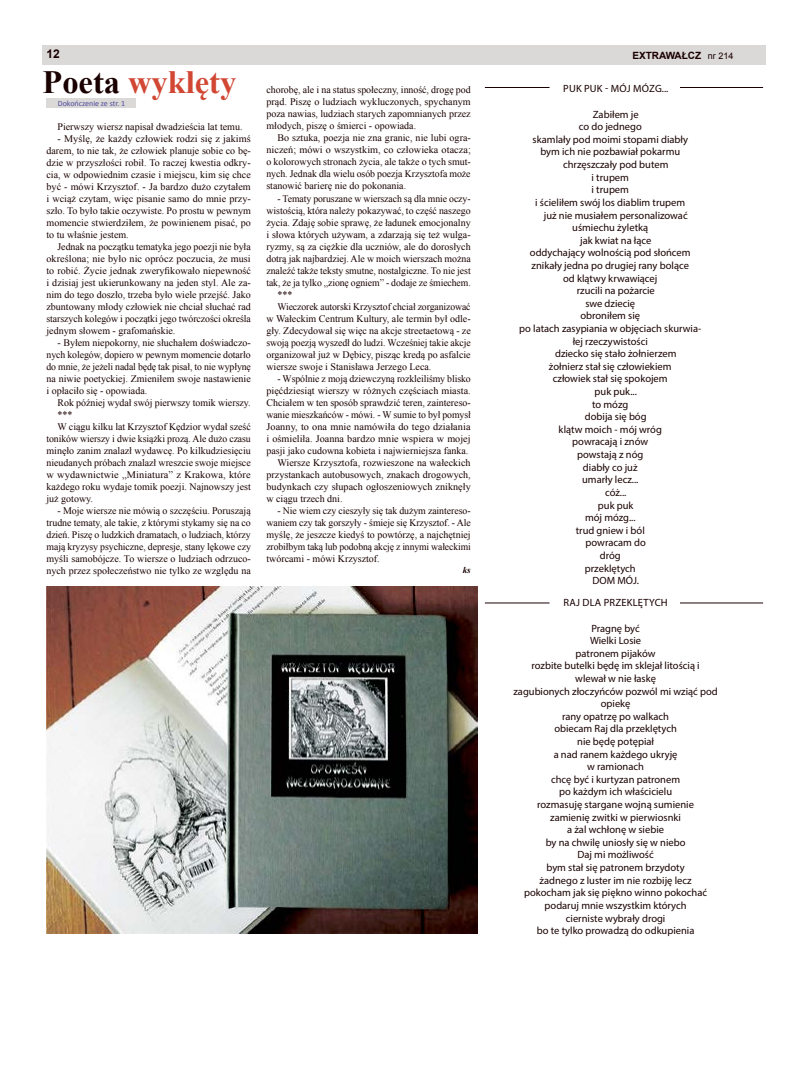
<style>
.page{position:relative;width:794px;height:1092px;background:#fff}
.page>*{position:absolute;margin:0;border:0;box-sizing:border-box;transform-origin:0 0}
.t1{font:700 32.4px "Times New Roman";color:#d14733}
.t2{font:700 12px "Arial";color:#1a0000}
.t3{font:10.5px/12.6px "Myriad Pro";color:#1a0000;text-align:center}
.t4{font:10.5px "Myriad Pro";letter-spacing:.02em;color:#1a0000}
.t5{font:10px/12px "Times New Roman";color:#1a0000;text-align:justify}
.t6{font:10px "Times New Roman";color:#1a0000;scale:1.04 1}
.t7{font:700 10px "Arial";color:#1a0000}
.t8{font:italic 700 9px "Times New Roman";color:#1a0000}
.t9{font:8px "Calibri";color:#4d4a9d}
.s1{font-weight:400;font-size:9px}
.s2{color:#1a0000}
</style>
<div class="page">
<div style="left:43px;top:45px;width:722px;height:19px;background:#dbd9d7"></div>
<img style="left:46px;top:586px;width:432px;height:347px">
<hr style="left:485px;top:87px;width:64px;height:1px;background:#1a0000">
<hr style="left:485px;top:602px;width:64px;height:1px;background:#1a0000">
<hr style="left:680px;top:87px;width:83px;height:1px;background:#1a0000">
<hr style="left:680px;top:602px;width:83px;height:1px;background:#1a0000">
<div style="left:46px;top:98px;width:90px;height:9px;background:#dbd9d7"></div>
<p class="t2" style="left:46px;top:46px;width:15px">12</p>
<p class="t7" style="left:632px;top:49px;width:103px">EXTRAWAŁCZ <span class="s1">nr 214</span></p>
<h1 class="t1" style="left:43px;top:60px;width:195px"><span class="s2">Poeta</span> wyklęty</h1>
<p class="t9" style="left:58px;top:98px;width:69px">Dokończenie ze str. 1</p>
<p class="t5" style="left:57px;top:120px;width:186px">Pierwszy wiersz napisał dwadzieścia lat temu.</p>
<p class="t5" style="left:46px;top:132px;width:206px;text-indent:11px">- Myślę, że każdy człowiek rodzi się z jakimś darem, to nie tak, że człowiek planuje sobie co bę&shy;dzie w przyszłości robił. To raczej kwestia odkry&shy;cia, w odpowiednim czasie i miejscu, kim się chce być - mówi Krzysztof. - Ja bardzo dużo czytałem i wciąż czytam, więc pisanie samo do mnie przy&shy;szło. To było takie oczywiste. Po prostu w pewnym momencie stwierdziłem, że powinienem pisać, po to tu właśnie jestem.</p>
<p class="t5" style="left:46px;top:240px;width:206px;text-indent:11px">Jednak na początku tematyka jego poezji nie była określona; nie było nic oprócz poczucia, że musi to robić. Życie jednak zweryfikowało niepewność i dzisiaj jest ukierunkowany na jeden styl. Ale za&shy;nim do tego doszło, trzeba było wiele przejść. Jako zbuntowany młody człowiek nie chciał słuchać rad starszych kolegów i początki jego twórczości określa jednym słowem - grafomańskie.</p>
<p class="t5" style="left:46px;top:336px;width:206px;text-indent:11px">- Byłem niepokorny, nie słuchałem doświadczo&shy;nych kolegów, dopiero w pewnym momencie dotarło do mnie, że jeżeli nadal będę tak pisał, to nie wypłynę na niwie poetyckiej. Zmieniłem swoje nastawienie i opłaciło się - opowiada.</p>
<p class="t5" style="left:57px;top:396px;width:195px">Rok później wydał swój pierwszy tomik wierszy.</p>
<p class="t5" style="left:57px;top:408px;width:17px">***</p>
<p class="t5" style="left:57px;top:420px;width:195px">W ciągu kilku lat Krzysztof Kędzior wydał sześć</p>
<p class="t5" style="left:46px;top:432px;width:206px">toników wierszy i dwie książki prozą. Ale dużo czasu</p>
<p class="t5" style="left:46px;top:444px;width:206px">minęło zanim znalazł wydawcę. Po kilkudziesięciu</p>
<p class="t5" style="left:46px;top:456px;width:206px">nieudanych próbach znalazł wreszcie swoje miejsce</p>
<p class="t6" style="left:46px;top:467px;width:198px">w wydawnictwie „Miniatura” z Krakowa, które</p>
<p class="t5" style="left:46px;top:480px;width:206px">każdego roku wydaje tomik poezji. Najnowszy jest</p>
<p class="t5" style="left:46px;top:492px;width:48px">już gotowy.</p>
<p class="t5" style="left:46px;top:504px;width:206px;text-indent:11px">- Moje wiersze nie mówią o szczęściu. Poruszają trudne tematy, ale takie, z którymi stykamy się na co dzień. Piszę o ludzkich dramatach, o ludziach, którzy mają kryzysy psychiczne, depresje, stany lękowe czy myśli samobójcze. To wiersze o ludziach odrzuco&shy;nych przez społeczeństwo nie tylko ze względu na</p>
<p class="t5" style="left:266px;top:84px;width:206px">chorobę, ale i na status społeczny, inność, drogę pod prąd. Piszę o ludziach wykluczonych, spychanym poza nawias, ludziach starych zapomnianych przez młodych, piszę o śmierci - opowiada.</p>
<p class="t5" style="left:266px;top:132px;width:206px;text-indent:11px">Bo sztuka, poezja nie zna granic, nie lubi ogra&shy;niczeń; mówi o wszystkim, co człowieka otacza; o kolorowych stronach życia, ale także o tych smut&shy;nych. Jednak dla wielu osób poezja Krzysztofa może stanowić barierę nie do pokonania.</p>
<p class="t5" style="left:277px;top:192px;width:195px">- Tematy poruszane w wierszach są dla mnie oczy-</p>
<p class="t5" style="left:266px;top:204px;width:206px">wistością, która należy pokazywać, to część naszego</p>
<p class="t5" style="left:266px;top:216px;width:206px">życia. Zdaję sobie sprawę, że ładunek emocjonalny</p>
<p class="t5" style="left:266px;top:228px;width:206px">i słowa których używam, a zdarzają się też wulga-</p>
<p class="t5" style="left:266px;top:240px;width:206px">ryzmy, są za ciężkie dla uczniów, ale do dorosłych</p>
<p class="t5" style="left:266px;top:252px;width:206px">dotrą jak najbardziej. Ale w moich wierszach można</p>
<p class="t5" style="left:266px;top:264px;width:206px">znaleźć także teksty smutne, nostalgiczne. To nie jest</p>
<p class="t5" style="left:266px;top:276px;width:206px">tak, że ja tylko „zionę ogniem” - dodaje ze śmiechem.</p>
<p class="t5" style="left:277px;top:288px;width:16px">***</p>
<p class="t5" style="left:277px;top:300px;width:195px">Wieczorek autorski Krzysztof chciał zorganizować</p>
<p class="t5" style="left:266px;top:312px;width:206px">w Wałeckim Centrum Kultury, ale termin był odle-</p>
<p class="t5" style="left:266px;top:324px;width:206px">gły. Zdecydował się więc na akcje streetaetową - ze</p>
<p class="t5" style="left:266px;top:336px;width:206px">swoją poezją wyszedł do ludzi. Wcześniej takie akcje</p>
<p class="t5" style="left:266px;top:348px;width:206px">organizował już w Dębicy, pisząc kredą po asfalcie</p>
<p class="t5" style="left:266px;top:360px;width:166px">wiersze swoje i Stanisława Jerzego Leca.</p>
<p class="t5" style="left:277px;top:372px;width:195px">- Wspólnie z moją dziewczyną rozkleiliśmy blisko</p>
<p class="t5" style="left:266px;top:384px;width:206px">pięćdziesiąt wierszy w różnych częściach miasta.</p>
<p class="t5" style="left:266px;top:396px;width:206px">Chciałem w ten sposób sprawdzić teren, zaintereso-</p>
<p class="t5" style="left:266px;top:408px;width:206px">wanie mieszkańców - mówi. - W sumie to był pomysł</p>
<p class="t5" style="left:266px;top:420px;width:206px">Joanny, to ona mnie namówiła do tego działania</p>
<p class="t5" style="left:266px;top:432px;width:206px">i ośmieliła. Joanna bardzo mnie wspiera w mojej</p>
<p class="t5" style="left:266px;top:444px;width:203px">pasji jako cudowna kobieta i najwierniejsza fanka.</p>
<p class="t5" style="left:277px;top:456px;width:195px">Wiersze Krzysztofa, rozwieszone na wałeckich</p>
<p class="t5" style="left:266px;top:468px;width:206px">przystankach autobusowych, znakach drogowych,</p>
<p class="t5" style="left:266px;top:480px;width:206px">budynkach czy słupach ogłoszeniowych zniknęły</p>
<p class="t5" style="left:266px;top:492px;width:78px">w ciągu trzech dni.</p>
<p class="t5" style="left:266px;top:504px;width:206px;text-indent:11px">- Nie wiem czy cieszyły się tak dużym zaintereso&shy;waniem czy tak gorszyły - śmieje się Krzysztof. - Ale myślę, że jeszcze kiedyś to powtórzę, a najchętniej zrobiłbym taką lub podobną akcję z innymi wałeckimi twórcami - mówi Krzysztof.</p>
<p class="t8" style="left:463px;top:563px;width:10px">ks</p>
<p class="t4" style="left:563px;top:82px;width:107px">PUK PUK - MÓJ MÓZG...</p>
<p class="t3" style="left:593px;top:108px;width:47px">Zabiłem je</p>
<p class="t3" style="left:579px;top:120px;width:64px">co do jednego</p>
<p class="t3" style="left:532px;top:133px;width:157px">skamlały pod moimi stopami diabły</p>
<p class="t3" style="left:540px;top:145px;width:141px">bym ich nie pozbawiał pokarmu</p>
<p class="t3" style="left:563px;top:158px;width:107px">chrzęszczały pod butem</p>
<p class="t3" style="left:591px;top:171px;width:39px">i trupem</p>
<p class="t3" style="left:591px;top:183px;width:39px">i trupem</p>
<p class="t3" style="left:535px;top:196px;width:151px">i ścieliłem swój los diablim trupem</p>
<p class="t3" style="left:544px;top:208px;width:145px">już nie musiałem personalizować</p>
<p class="t3" style="left:572px;top:221px;width:78px">uśmiechu żyletką</p>
<p class="t3" style="left:580px;top:234px;width:73px">jak kwiat na łące</p>
<p class="t3" style="left:530px;top:246px;width:162px">oddychający wolnością pod słońcem</p>
<p class="t3" style="left:531px;top:259px;width:159px">znikały jedna po drugiej rany bolące</p>
<p class="t3" style="left:563px;top:271px;width:96px">od klątwy krwawiącej</p>
<p class="t3" style="left:576px;top:284px;width:80px">rzucili na pożarcie</p>
<p class="t3" style="left:585px;top:297px;width:51px">swe dziecię</p>
<p class="t3" style="left:580px;top:309px;width:61px">obroniłem się</p>
<p class="t3" style="left:519px;top:322px;width:183px">po latach zasypiania w objęciach skurwia-</p>
<p class="t3" style="left:572px;top:334px;width:77px">łej rzeczywistości</p>
<p class="t3" style="left:555px;top:347px;width:123px">dziecko się stało żołnierzem</p>
<p class="t3" style="left:549px;top:360px;width:124px">żołnierz stał się człowiekiem</p>
<p class="t3" style="left:553px;top:372px;width:116px">człowiek stał się spokojem</p>
<p class="t3" style="left:594px;top:385px;width:44px">puk puk...</p>
<p class="t3" style="left:592px;top:397px;width:38px">to mózg</p>
<p class="t3" style="left:585px;top:410px;width:63px">dobija się bóg</p>
<p class="t3" style="left:558px;top:423px;width:105px">klątw moich - mój wróg</p>
<p class="t3" style="left:572px;top:435px;width:77px">powracają i znów</p>
<p class="t3" style="left:577px;top:448px;width:68px">powstają z nóg</p>
<p class="t3" style="left:583px;top:460px;width:56px">diabły co już</p>
<p class="t3" style="left:582px;top:473px;width:58px">umarły lecz...</p>
<p class="t3" style="left:605px;top:486px;width:23px">cóż...</p>
<p class="t3" style="left:598px;top:498px;width:37px">puk puk</p>
<p class="t3" style="left:585px;top:511px;width:52px">mój mózg...</p>
<p class="t3" style="left:576px;top:523px;width:71px">trud gniew i ból</p>
<p class="t3" style="left:585px;top:536px;width:62px">powracam do</p>
<p class="t3" style="left:600px;top:549px;width:22px">dróg</p>
<p class="t3" style="left:585px;top:561px;width:52px">przeklętych</p>
<p class="t3" style="left:592px;top:574px;width:48px">DOM MÓJ.</p>
<p class="t4" style="left:563px;top:596px;width:106px">RAJ DLA PRZEKLĘTYCH</p>
<p class="t3" style="left:513px;top:621px;width:206px">Pragnę być<br>Wielki Losie<br>patronem pijaków<br>rozbite butelki będę im sklejał litością i<br>wlewał w nie łaskę<br>zagubionych złoczyńców pozwól mi wziąć pod opiekę<br>rany opatrzę po walkach<br>obiecam Raj dla przeklętych<br>nie będę potępiał<br>a nad ranem każdego ukryję<br>w ramionach<br>chcę być i kurtyzan patronem<br>po każdym ich właścicielu<br>rozmasuję stargane wojną sumienie<br>zamienię zwitki w pierwiosnki<br>a żal wchłonę w siebie<br>by na chwilę uniosły się w niebo<br>Daj mi możliwość<br>bym stał się patronem brzydoty<br>żadnego z luster im nie rozbiję lecz<br>pokocham jak się piękno winno pokochać podaruj mnie wszystkim których<br>cierniste wybrały drogi<br>bo te tylko prowadzą do odkupienia</p>
</div>
